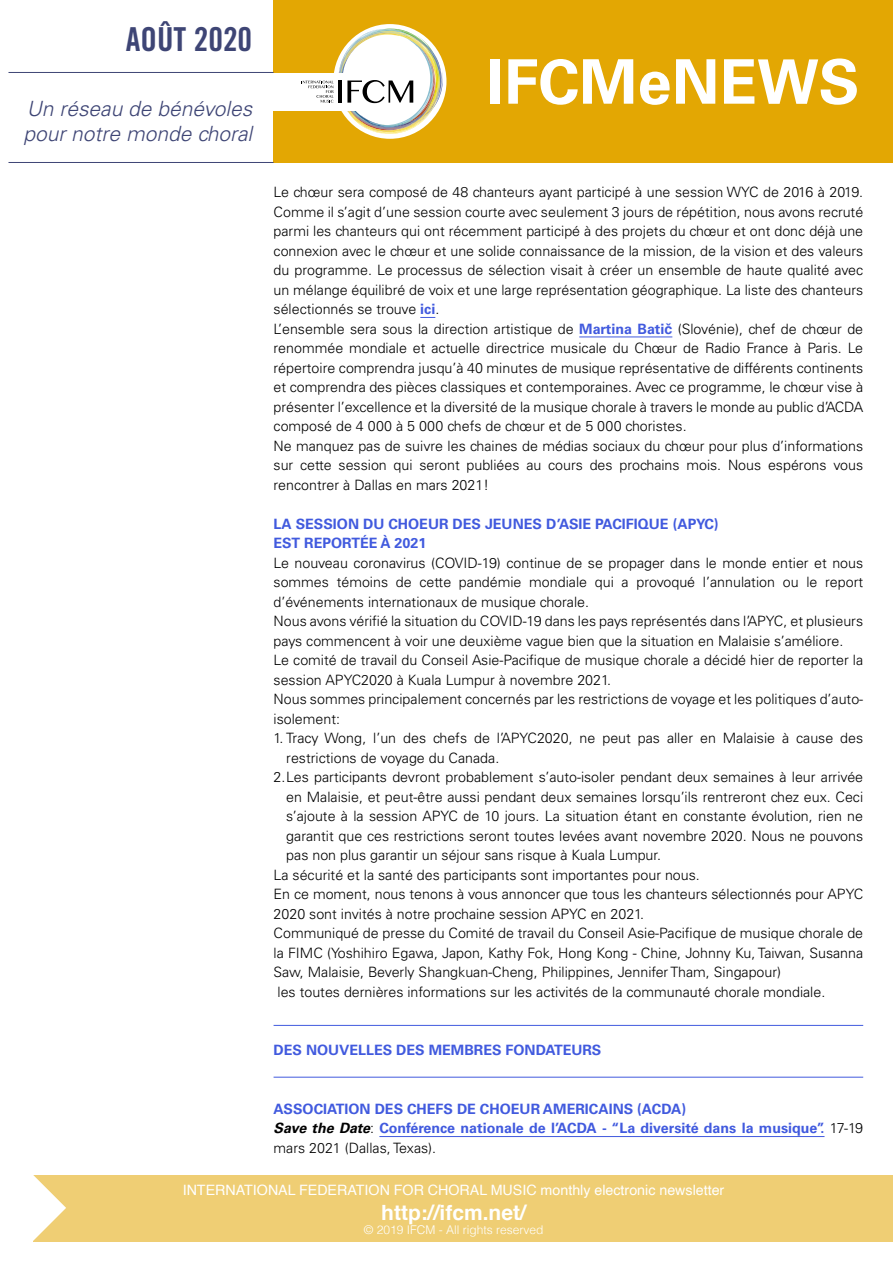
<style>
.page{position:relative;width:893px;height:1263px;background:#fff}
.page>*{position:absolute;margin:0;border:0;box-sizing:border-box;transform-origin:0 0}
.t1{font:700 61.5px "Univers LT Std";color:#fff}
.t2{font:33px "Trade Gothic LT Std Bd Cn 20";color:#3e4575}
.t3{font:italic 300 21px/25.2px "Univers LT Std";color:#3e4575}
.t4{font:700 21px "Helvetica";color:#fff}
.t5{font:300 14.25px/19.5px "Univers LT Std";color:#000}
.t6{font:700 14.25px/19.5px "Univers LT Std";color:#415ade}
.t7{font:14.25px "Helvetica";color:#fff}
.t8{font:300 12px "Helvetica";color:#fff}
.s1{font-weight:700;color:#415ade}
.s2{font-family:"Helvetica";font-weight:700;color:#415ade}
.s3{font-style:italic;color:#000}
.s4{font-weight:300;color:#000}
</style>
<div class="page">
<div style="left:33px;top:1176px;width:860px;height:66px;background:#efce74"></div>
<svg style="left:33px;top:1175px;width:33px;height:66px"></svg>
<svg style="left:420px;top:317px;width:15px;height:1px"></svg>
<hr style="left:579px;top:337px;width:93px;height:1px;background:#415ade">
<hr style="left:274px;top:1025px;width:589px;height:1px;background:#415ade">
<hr style="left:274px;top:1077px;width:589px;height:1px;background:#415ade">
<hr style="left:379px;top:1136px;width:445px;height:1px;background:#415ade">
<div style="left:274px;top:0;width:619px;height:163px;background:#e3a703"></div>
<div style="left:333px;top:24px;width:113px;height:115px;background:#fff;border-radius:50%"></div>
<div style="left:270px;top:73px;width:117px;height:38px;background:#fff"></div>
<svg style="left:302px;top:29px;width:141px;height:105px"></svg>
<hr style="left:9px;top:72px;width:265px;height:1px;background:#3e4575">
<hr style="left:9px;top:162px;width:265px;height:1px;background:#3e4575">
<h2 class="t2" style="left:126px;top:19px;width:128px">AOÛT 2020</h2>
<h3 class="t3" style="left:23px;top:96px;width:230px">Un réseau de bénévoles pour notre monde choral</h3>
<h1 class="t1" style="left:487px;top:46px;width:374px">IFCMeNEWS</h1>
<p class="t5" style="left:274px;top:183px;width:591px">Le chœur sera composé de 48 chanteurs ayant participé à une session WYC de 2016 à 2019.<br>Comme il s’agit d’une session courte avec seulement 3 jours de répétition, nous avons recruté parmi les chanteurs qui ont récemment participé à des projets du chœur et ont donc déjà une connexion avec le chœur et une solide connaissance de la mission, de la vision et des valeurs du programme. Le processus de sélection visait à créer un ensemble de haute qualité avec un mélange équilibré de voix et une large représentation géographique. La liste des chanteurs sélectionnés se trouve <span class="s1">ici</span>.<br>L’ensemble sera sous la direction artistique de <span class="s1">Martina Bati</span><span class="s2">č</span> (Slovénie), chef de chœur de renommée mondiale et actuelle directrice musicale du Chœur de Radio France à Paris. Le répertoire comprendra jusqu’à 40 minutes de musique représentative de différents continents et comprendra des pièces classiques et contemporaines. Avec ce programme, le chœur vise à présenter l’excellence et la diversité de la musique chorale à travers le monde au public d’ACDA composé de 4 000 à 5 000 chefs de chœur et de 5 000 choristes.<br>Ne manquez pas de suivre les chaines de médias sociaux du chœur pour plus d’informations sur cette session qui seront publiées au cours des prochains mois. Nous espérons vous rencontrer à Dallas en mars 2021!</p>
<p class="t6" style="left:274px;top:514px;width:447px">LA SESSION DU CHOEUR DES JEUNES D’ASIE PACIFIQUE (APYC)<br>EST REPORTÉE À 2021</p>
<p class="t5" style="left:274px;top:553px;width:591px">Le nouveau coronavirus (COVID-19) continue de se propager dans le monde entier et nous sommes témoins de cette pandémie mondiale qui a provoqué l’annulation ou le report d’événements internationaux de musique chorale.<br>Nous avons vérifié la situation du COVID-19 dans les pays représentés dans l’APYC, et plusieurs pays commencent à voir une deuxième vague bien que la situation en Malaisie s’améliore.<br>Le comité de travail du Conseil Asie-Pacifique de musique chorale a décidé hier de reporter la session APYC2020 à Kuala Lumpur à novembre 2021.<br>Nous sommes principalement concernés par les restrictions de voyage et les politiques d’auto&shy;isolement:</p>
<p class="t5" style="left:274px;top:728px;width:591px">1. Tracy Wong, l’un des chefs de l’APYC2020, ne peut pas aller en Malaisie à cause des</p>
<p class="t5" style="left:286px;top:748px;width:214px">restrictions de voyage du Canada.</p>
<p class="t5" style="left:274px;top:767px;width:591px">2.Les participants devront probablement s’auto-isoler pendant deux semaines à leur arrivée</p>
<p class="t5" style="left:286px;top:787px;width:578px">en Malaisie, et peut-être aussi pendant deux semaines lorsqu’ils rentreront chez eux. Ceci</p>
<p class="t5" style="left:286px;top:806px;width:578px">s’ajoute à la session APYC de 10 jours. La situation étant en constante évolution, rien ne</p>
<p class="t5" style="left:286px;top:826px;width:578px">garantit que ces restrictions seront toutes levées avant novembre 2020. Nous ne pouvons</p>
<p class="t5" style="left:286px;top:845px;width:376px">pas non plus garantir un séjour sans risque à Kuala Lumpur.</p>
<p class="t5" style="left:274px;top:865px;width:428px">La sécurité et la santé des participants sont importantes pour nous.</p>
<p class="t5" style="left:274px;top:884px;width:591px">En ce moment, nous tenons à vous annoncer que tous les chanteurs sélectionnés pour APYC</p>
<p class="t5" style="left:274px;top:904px;width:372px">2020 sont invités à notre prochaine session APYC en 2021.</p>
<p class="t5" style="left:274px;top:923px;width:591px">Communiqué de presse du Comité de travail du Conseil Asie-Pacifique de musique chorale de</p>
<p class="t5" style="left:274px;top:943px;width:591px">la FIMC (Yoshihiro Egawa, Japon, Kathy Fok, Hong Kong - Chine, Johnny Ku, Taiwan, Susanna</p>
<p class="t5" style="left:274px;top:962px;width:509px">Saw, Malaisie, Beverly Shangkuan-Cheng, Philippines, Jennifer Tham, Singapour)</p>
<p class="t5" style="left:278px;top:982px;width:549px">les toutes dernières informations sur les activités de la communauté chorale mondiale.</p>
<p class="t6" style="left:274px;top:1041px;width:329px">DES NOUVELLES DES MEMBRES FONDATEURS</p>
<p class="t6" style="left:274px;top:1099px;width:591px">ASSOCIATION DES CHEFS DE CHOEUR AMERICAINS (ACDA)<br><span class="s3">Save the Date</span><span class="s4">:</span> Conférence nationale de l’ACDA - “La diversité dans la musique”. <span class="s4">17-19 mars 2021 (Dallas, Texas).</span></p>
<p class="t7" style="left:183px;top:1178px;width:543px">INTERNATIONAL FEDERATION FOR CHORAL MUSIC monthly electronic newsletter</p>
<h3 class="t4" style="left:381px;top:1195px;width:146px">http://ifcm.net/</h3>
<p class="t8" style="left:364px;top:1220px;width:181px">© 2019 IFCM - All rights reserved</p>
</div>
